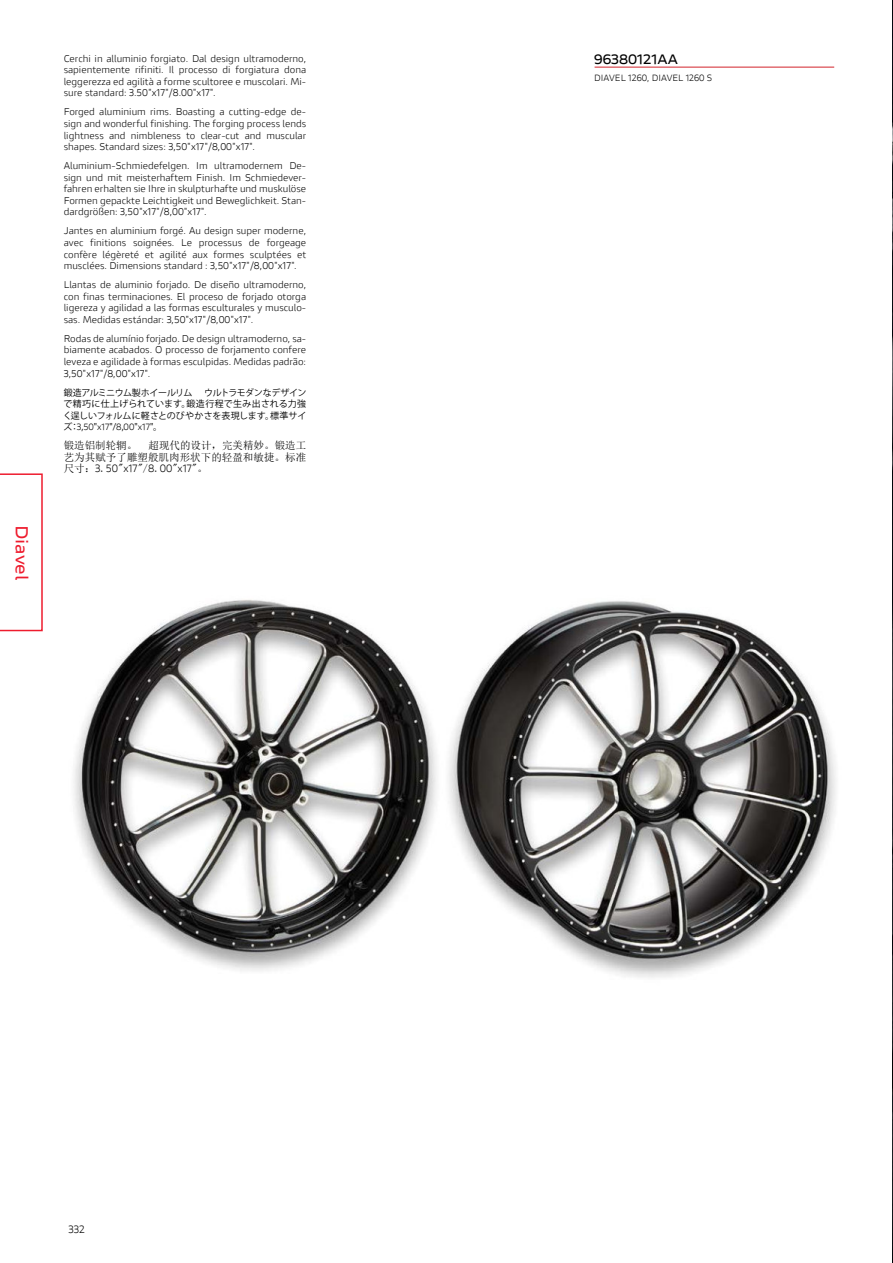
<style>
.page{position:relative;width:893px;height:1263px;background:#fff}
.page>*{position:absolute;margin:0;border:0;box-sizing:border-box;transform-origin:0 0}
.t1{font:700 17.25px "Ducati Style Ext";color:#ee1c2e}
.t2{font:700 13.5px "Ducati Style Ext";color:#000}
.t3{font:10.5px/11.6px "Sim Sun";letter-spacing:.005em;color:#000}
.t4{font:10.5px "Ducati Style";color:#000}
.t5{font:9.75px/11.6px "Ducati Style";color:#000;text-align:justify}
.t6{font:9px/11.6px "Koz Go Pr 6 N";color:#000;text-align:justify}
.t7{font:9px "Ducati Style";color:#000}
.t8{font:9px "Koz Go Pr 6 N";letter-spacing:-.06em;color:#000}
.s1{font-family:"Koz Go Pr 6 N"}
.s2{font-family:"Sim Sun"}
</style>
<div class="page">
<svg style="left:0;top:473px;width:43px;height:158px"></svg>
<img style="left:73px;top:600px;width:763px;height:378px">
<img style="left:892px;top:0;width:1px;height:1263px">
<hr style="left:595px;top:67px;width:239px;height:1px;background:#d2232a">
<h1 class="t1" style="left:29px;top:524px;width:57px;rotate:90deg">Diavel</h1>
<p class="t5" style="left:64px;top:52px;width:244px">Cerchi in alluminio forgiato. Dal design ultramoderno, sapientemente rifiniti. Il processo di forgiatura dona leggerezza ed agilità a forme scultoree e muscolari. Mi&shy;sure standard: 3.50"x17"/8.00"x17".</p>
<p class="t5" style="left:64px;top:106px;width:244px">Forged aluminium rims. Boasting a cutting-edge de&shy;sign and wonderful finishing. The forging process lends lightness and nimbleness to clear-cut and muscular shapes. Standard sizes: 3,50"x17"/8,00"x17".</p>
<p class="t5" style="left:64px;top:160px;width:244px">Aluminium-Schmiedefelgen. Im ultramodernem De&shy;sign und mit meisterhaftem Finish. Im Schmiedever&shy;fahren erhalten sie Ihre in skulpturhafte und muskulöse Formen gepackte Leichtigkeit und Beweglichkeit. Stan&shy;dardgrößen: 3,50"x17"/8,00"x17".</p>
<p class="t5" style="left:64px;top:225px;width:244px">Jantes en aluminium forgé. Au design super moderne, avec finitions soignées. Le processus de forgeage confère légèreté et agilité aux formes sculptées et musclées. Dimensions standard : 3,50"x17"/8,00"x17".</p>
<p class="t5" style="left:64px;top:279px;width:244px">Llantas de aluminio forjado. De diseño ultramoderno, con finas terminaciones. El proceso de forjado otorga ligereza y agilidad a las formas esculturales y musculo&shy;sas. Medidas estándar: 3,50"x17"/8,00"x17".</p>
<p class="t5" style="left:64px;top:333px;width:244px">Rodas de alumínio forjado. De design ultramoderno, sa&shy;biamente acabados. O processo de forjamento confere leveza e agilidade à formas esculpidas. Medidas padrão:<br>3,50"x17"/8,00"x17".</p>
<p class="t8" style="left:64px;top:387px;width:130px">鍛造アルミニウム製ホイールリム</p>
<p class="t6" style="left:63px;top:387px;width:245px;text-indent:141px">ウルトラモダンなデザインで精巧に仕上げられています。鍛造行程で生み出される力強く逞しいフォルムに軽さとのびやかさを表現します。標準サイ</p>
<p class="t7" style="left:63px;top:423px;width:100px"><span class="s1">ズ：</span>3<span class="s1">,</span>50<span class="s1">"</span>x17<span class="s1">"/</span>8<span class="s1">,</span>00<span class="s1">"</span>x17<span class="s1">"。</span></p>
<p class="t3" style="left:64px;top:440px;width:244px">锻造铝制轮辋。 超现代的设计，完美精妙。锻造工艺为其赋予了雕塑般肌肉形状下的轻盈和敏捷。标准</p>
<p class="t4" style="left:64px;top:464px;width:145px"><span class="s2">尺寸：</span>3<span class="s2">.</span>50<span class="s2">"</span>x17<span class="s2">"/</span>8<span class="s2">.</span>00<span class="s2">"</span>x17<span class="s2">"。</span></p>
<p class="t4" style="left:68px;top:1223px;width:18px">332</p>
<h2 class="t2" style="left:594px;top:54px;width:85px">96380121AA</h2>
<p class="t7" style="left:594px;top:73px;width:120px">DIAVEL 1260, DIAVEL 1260 S</p>
</div>
